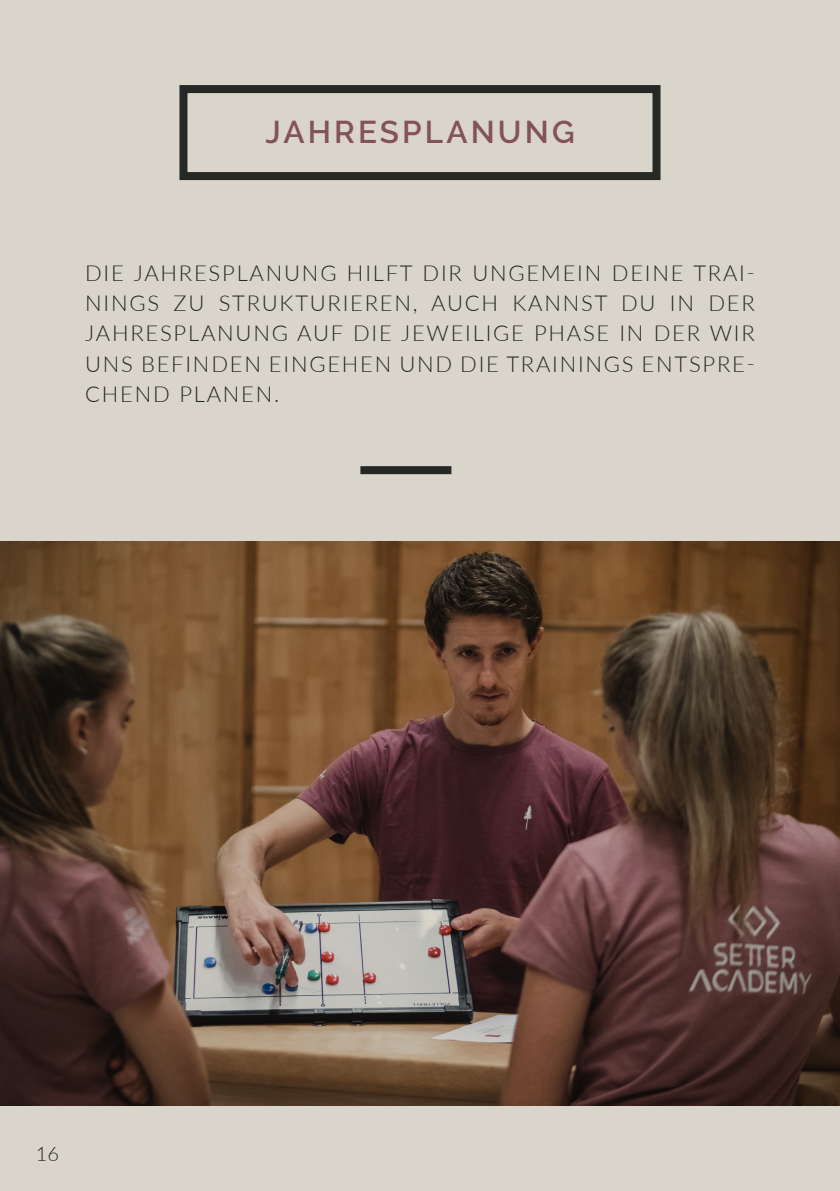
<style>
.page{position:relative;width:840px;height:1191px;background:#fff}
.page>*{position:absolute;margin:0;border:0;box-sizing:border-box;transform-origin:0 0}
.TITEL01{font:600 31.4px "Raleway";letter-spacing:.1em;color:#845259}
.Unterüberschrift___z{font:300 22px/30.4px "Lato";letter-spacing:.08em;color:#262825;text-align:justify}
.t1{font:300 20px "Lato";color:#262825}
</style>
<div class="page">
<div style="left:0;top:0;width:839px;height:1191px;background:#d9d5cb"></div>
<img style="left:0;top:541px;width:839px;height:564px">
<div style="left:179px;top:85px;width:481px;height:95px;border:8px solid #262825"></div>
<div style="left:360px;top:466px;width:91px;height:8px;background:#262825"></div>
<p class="TITEL01" style="left:265px;top:114px;width:310px">JAHRESPLANUNG</p>
<p class="Unterüberschrift___z" style="left:85px;top:257px;width:670px">DIE JAHRESPLANUNG HILFT DIR UNGEMEIN DEINE TRAI-NINGS ZU STRUKTURIEREN, AUCH KANNST DU IN DER JAHRESPLANUNG AUF DIE JEWEILIGE PHASE IN DER WIR UNS BEFINDEN EINGEHEN UND DIE TRAININGS ENTSPRE-CHEND PLANEN.</p>
<p class="t1" style="left:36px;top:1139px;width:25px">16</p>
</div>
